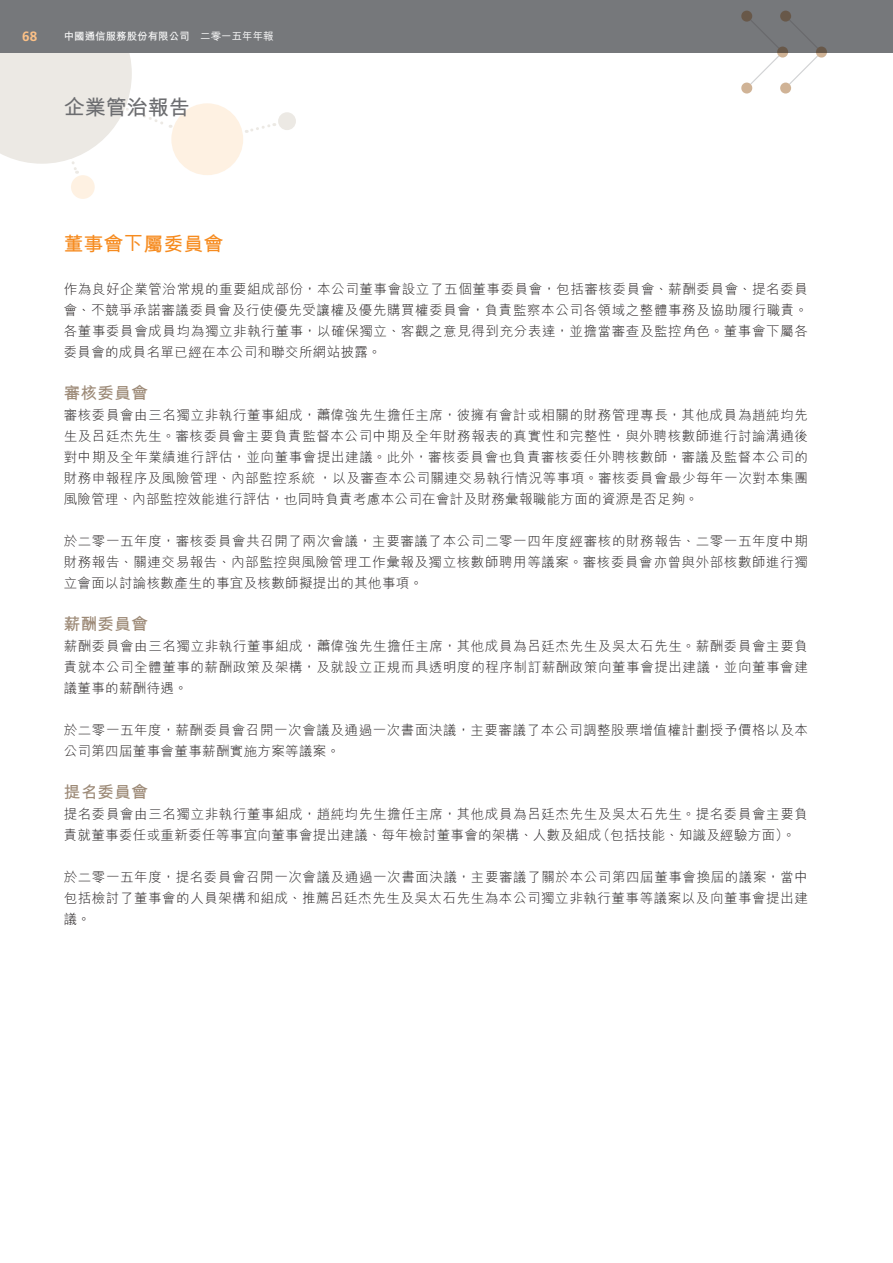
<style>
.page{position:relative;width:893px;height:1263px;background:#fff}
.page>*{position:absolute;margin:0;border:0;box-sizing:border-box;transform-origin:0 0}
.t1{font:700 21px "M Hei HK";color:#6c6d70}
.t2{font:700 19.5px "M Hei HK";letter-spacing:.025em;color:#f68b1f}
.t3{font:700 16.5px "M Hei HK";letter-spacing:.025em;color:#9c8976}
.t4{font:300 13.5px/21px "M Hei HK";letter-spacing:.04em;color:#231f20;text-align:justify}
.t5{font:700 13.5px "Frutiger LT Std";color:#fcc187}
.t6{font:700 10.5px "M Hei HK";color:#fff}
.s1{font-weight:500}
</style>
<div class="page">
<div style="left:171px;top:103px;width:72px;height:72px;background:#fef1e2;border-radius:50%"></div>
<div style="left:71px;top:175px;width:24px;height:24px;background:#fef1e2;border-radius:50%"></div>
<div style="left:278px;top:112px;width:18px;height:18px;background:#ece9e4;border-radius:50%"></div>
<svg style="left:246px;top:123px;width:29px;height:10px"></svg>
<svg style="left:0;top:53px;width:171px;height:121px"></svg>
<div style="left:0;top:0;width:892px;height:53px;background:#76787b"></div>
<svg style="left:741px;top:11px;width:86px;height:83px"></svg>
<p class="t5" style="left:22px;top:30px;width:17px">68</p>
<p class="t6" style="left:64px;top:32px;width:211px">中國通信服務股份有限公司 <span class="s1">二零一五年年報</span></p>
<h1 class="t1" style="left:64px;top:99px;width:127px">企業管治報告</h1>
<h2 class="t2" style="left:64px;top:237px;width:161px">董事會下屬委員會</h2>
<p class="t4" style="left:64px;top:280px;width:746px">作為良好企業管治常規的重要組成部份，本公司董事會設立了五個董事委員會，包括審核委員會、薪酬委員會、提名委員會、不競爭承諾審議委員會及行使優先受讓權及優先購買權委員會，負責監察本公司各領域之整體事務及協助履行職責。各董事委員會成員均為獨立非執行董事，以確保獨立、客觀之意見得到充分表達，並擔當審查及監控角色。董事會下屬各委員會的成員名單已經在本公司和聯交所網站披露。</p>
<p class="t3" style="left:64px;top:386px;width:86px">審核委員會</p>
<p class="t4" style="left:64px;top:406px;width:746px">審核委員會由三名獨立非執行董事組成，蕭偉強先生擔任主席，彼擁有會計或相關的財務管理專長，其他成員為趙純均先生及呂廷杰先生。審核委員會主要負責監督本公司中期及全年財務報表的真實性和完整性，與外聘核數師進行討論溝通後對中期及全年業績進行評估，並向董事會提出建議。此外，審核委員會也負責審核委任外聘核數師，審議及監督本公司的財務申報程序及風險管理、內部監控系統，以及審查本公司關連交易執行情況等事項。審核委員會最少每年一次對本集團風險管理、內部監控效能進行評估，也同時負責考慮本公司在會計及財務彙報職能方面的資源是否足夠。</p>
<p class="t4" style="left:64px;top:532px;width:746px">於二零一五年度，審核委員會共召開了兩次會議，主要審議了本公司二零一四年度經審核的財務報告、二零一五年度中期財務報告、關連交易報告、內部監控與風險管理工作彙報及獨立核數師聘用等議案。審核委員會亦曾與外部核數師進行獨立會面以討論核數產生的事宜及核數師擬提出的其他事項。</p>
<p class="t3" style="left:64px;top:617px;width:86px">薪酬委員會</p>
<p class="t4" style="left:64px;top:637px;width:746px">薪酬委員會由三名獨立非執行董事組成，蕭偉強先生擔任主席，其他成員為呂廷杰先生及吳太石先生。薪酬委員會主要負責就本公司全體董事的薪酬政策及架構，及就設立正規而具透明度的程序制訂薪酬政策向董事會提出建議，並向董事會建議董事的薪酬待遇。</p>
<p class="t4" style="left:64px;top:721px;width:746px">於二零一五年度，薪酬委員會召開一次會議及通過一次書面決議，主要審議了本公司調整股票增值權計劃授予價格以及本公司第四屆董事會董事薪酬實施方案等議案。</p>
<p class="t3" style="left:64px;top:785px;width:86px">提名委員會</p>
<p class="t4" style="left:64px;top:805px;width:746px">提名委員會由三名獨立非執行董事組成，趙純均先生擔任主席，其他成員為呂廷杰先生及吳太石先生。提名委員會主要負責就董事委任或重新委任等事宜向董事會提出建議、每年檢討董事會的架構、人數及組成（包括技能、知識及經驗方面）。</p>
<p class="t4" style="left:64px;top:868px;width:746px">於二零一五年度，提名委員會召開一次會議及通過一次書面決議，主要審議了關於本公司第四屆董事會換屆的議案，當中包括檢討了董事會的人員架構和組成、推薦呂廷杰先生及吳太石先生為本公司獨立非執行董事等議案以及向董事會提出建議。</p>
</div>
